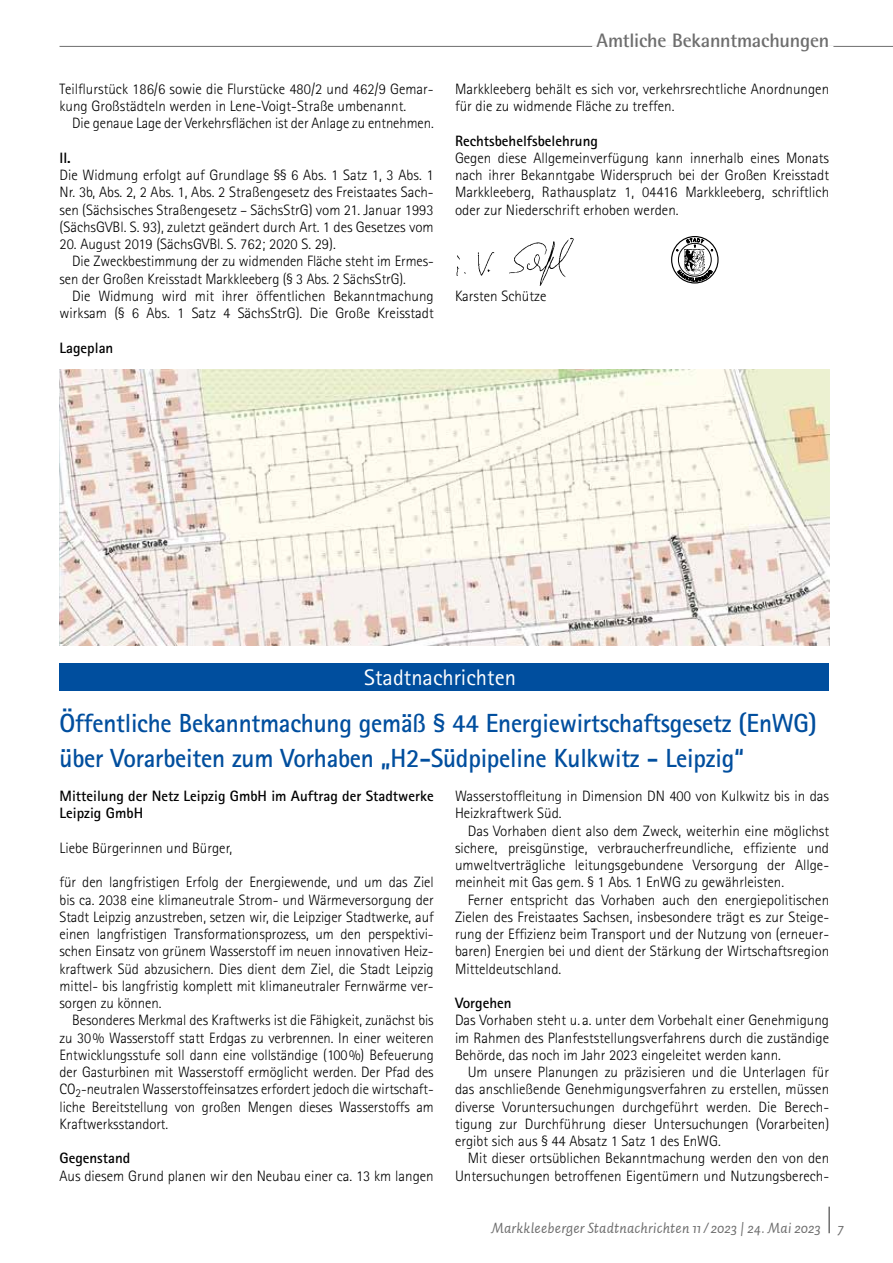
<style>
.page{position:relative;width:893px;height:1263px;background:#fff}
.page>*{position:absolute;margin:0;border:0;box-sizing:border-box;transform-origin:0 0}
.t1{font:700 26.25px/34.5px "Rotis Sans Serif Std";letter-spacing:-.01em;color:#004e9e;scale:.96 1}
.t2{font:22.5px "Rotis Sans Serif Std";color:#fff}
.t3{font:700 19.5px "Rotis Semi Sans Std";letter-spacing:-.01em;color:#6e6e6e}
.t4{font:300 15px/17.2px "Rotis Sans Serif Std";color:#000;text-align:justify}
.t5{font:700 15px/17.2px "Rotis Sans Serif Std";color:#000}
.t6{font:italic 15px "Auto 2";letter-spacing:.01em;color:#6e6e6e}
</style>
<div class="page">
<hr style="left:828px;top:1206px;width:2px;height:27px;background:#6e6e6e">
<hr style="left:60px;top:46px;width:833px;height:1px;background:#6e6e6e">
<hr style="left:592px;top:46px;width:241px;height:1px;background:#fff">
<img style="left:456px;top:237px;width:118px;height:49px">
<div style="left:671px;top:236px;width:48px;height:47px;border:1px solid #000;border-radius:50%"></div>
<div style="left:678px;top:243px;width:33px;height:33px;border:1px solid #000;border-radius:50%"></div>
<svg style="left:677px;top:270px;width:35px;height:11px"></svg>
<img style="left:685px;top:250px;width:20px;height:24px">
<img style="left:60px;top:370px;width:769px;height:276px">
<div style="left:60px;top:663px;width:769px;height:28px;background:#004e9e"></div>
<svg style="left:686px;top:238px;width:18px;height:9px"></svg>
<p class="t4" style="left:60px;top:80px;width:376px">Teilflurstück 186/6 sowie die Flurstücke 480/2 und 462/9 Gemar&shy;kung Großstädteln werden in Lene-Voigt-Straße umbenannt.</p>
<p class="t4" style="left:72px;top:115px;width:363px">Die genaue Lage der Verkehrsflächen ist der Anlage zu entnehmen.</p>
<p class="t5" style="left:60px;top:149px;width:13px">II.</p>
<p class="t4" style="left:60px;top:166px;width:376px">Die Widmung erfolgt auf Grundlage §§ 6 Abs. 1 Satz 1, 3 Abs. 1<br>Nr. 3b, Abs. 2, 2 Abs. 1, Abs. 2 Straßengesetz des Freistaates Sach&shy;sen (Sächsisches Straßengesetz – SächsStrG) vom 21. Januar 1993 (SächsGVBl. S. 93), zuletzt geändert durch Art. 1 des Gesetzes vom</p>
<p class="t4" style="left:60px;top:235px;width:278px">20. August 2019 (SächsGVBl. S. 762; 2020 S. 29).</p>
<p class="t4" style="left:72px;top:253px;width:363px">Die Zweckbestimmung der zu widmenden Fläche steht im Ermes-</p>
<p class="t4" style="left:60px;top:270px;width:348px">sen der Großen Kreisstadt Markkleeberg (§ 3 Abs. 2 SächsStrG).</p>
<p class="t4" style="left:72px;top:287px;width:363px">Die Widmung wird mit ihrer öffentlichen Bekanntmachung</p>
<p class="t4" style="left:60px;top:304px;width:376px">wirksam (§ 6 Abs. 1 Satz 4 SächsStrG). Die Große Kreisstadt</p>
<p class="t5" style="left:60px;top:339px;width:55px">Lageplan</p>
<h3 class="t3" style="left:596px;top:28px;width:234px">Amtliche Bekanntmachungen</h3>
<p class="t4" style="left:455px;top:80px;width:376px">Markkleeberg behält es sich vor, verkehrsrechtliche Anordnungen für die zu widmende Fläche zu treffen.</p>
<p class="t5" style="left:455px;top:132px;width:145px">Rechtsbehelfsbelehrung</p>
<p class="t4" style="left:455px;top:149px;width:376px">Gegen diese Allgemeinverfügung kann innerhalb eines Monats nach ihrer Bekanntgabe Widerspruch bei der Großen Kreisstadt Markkleeberg, Rathausplatz 1, 04416 Markkleeberg, schriftlich oder zur Niederschrift erhoben werden.</p>
<p class="t4" style="left:455px;top:287px;width:93px">Karsten Schütze</p>
<h2 class="t2" style="left:364px;top:664px;width:153px">Stadtnachrichten</h2>
<h1 class="t1" style="left:60px;top:705px;width:790px">Öffentliche Bekanntmachung gemäß § 44 Energiewirtschaftsgesetz (EnWG) über Vorarbeiten zum Vorhaben „H2-Südpipeline Kulkwitz - Leipzig“</h1>
<p class="t5" style="left:60px;top:787px;width:376px">Mitteilung der Netz Leipzig GmbH im Auftrag der Stadtwerke<br>Leipzig GmbH</p>
<p class="t4" style="left:60px;top:839px;width:174px">Liebe Bürgerinnen und Bürger,</p>
<p class="t4" style="left:60px;top:874px;width:376px">für den langfristigen Erfolg der Energiewende, und um das Ziel bis ca. 2038 eine klimaneutrale Strom- und Wärmeversorgung der Stadt Leipzig anzustreben, setzen wir, die Leipziger Stadtwerke, auf einen langfristigen Transformationsprozess, um den perspektivi&shy;schen Einsatz von grünem Wasserstoff im neuen innovativen Heiz&shy;kraftwerk Süd abzusichern. Dies dient dem Ziel, die Stadt Leipzig mittel- bis langfristig komplett mit klimaneutraler Fernwärme ver&shy;sorgen zu können.</p>
<p class="t4" style="left:60px;top:1012px;width:376px;text-indent:13px">Besonderes Merkmal des Kraftwerks ist die Fähigkeit, zunächst bis zu 30% Wasserstoff statt Erdgas zu verbrennen. In einer weiteren Entwicklungsstufe soll dann eine vollständige (100%) Befeuerung der Gasturbinen mit Wasserstoff ermöglicht werden. Der Pfad des CO<sub>2</sub>-neutralen Wasserstoffeinsatzes erfordert jedoch die wirtschaft&shy;liche Bereitstellung von großen Mengen dieses Wasserstoffs am Kraftwerksstandort.</p>
<p class="t5" style="left:60px;top:1149px;width:72px">Gegenstand</p>
<p class="t4" style="left:60px;top:1167px;width:376px">Aus diesem Grund planen wir den Neubau einer ca. 13 km langen</p>
<p class="t4" style="left:455px;top:787px;width:376px">Wasserstoffleitung in Dimension DN 400 von Kulkwitz bis in das<br>Heizkraftwerk Süd.</p>
<p class="t4" style="left:455px;top:822px;width:376px;text-indent:13px">Das Vorhaben dient also dem Zweck, weiterhin eine möglichst sichere, preisgünstige, verbraucherfreundliche, effiziente und umweltverträgliche leitungsgebundene Versorgung der Allge&shy;meinheit mit Gas gem. § 1 Abs. 1 EnWG zu gewährleisten.</p>
<p class="t4" style="left:455px;top:891px;width:376px;text-indent:13px">Ferner entspricht das Vorhaben auch den energiepolitischen Zielen des Freistaates Sachsen, insbesondere trägt es zur Steige&shy;rung der Effizienz beim Transport und der Nutzung von (erneuer&shy;baren) Energien bei und dient der Stärkung der Wirtschaftsregion Mitteldeutschland.</p>
<p class="t5" style="left:455px;top:994px;width:58px">Vorgehen</p>
<p class="t4" style="left:455px;top:1012px;width:376px">Das Vorhaben steht u. a. unter dem Vorbehalt einer Genehmigung im Rahmen des Planfeststellungsverfahrens durch die zuständige Behörde, das noch im Jahr 2023 eingeleitet werden kann.</p>
<p class="t4" style="left:455px;top:1063px;width:376px;text-indent:13px">Um unsere Planungen zu präzisieren und die Unterlagen für das anschließende Genehmigungsverfahren zu erstellen, müssen diverse Voruntersuchungen durchgeführt werden. Die Berech&shy;tigung zur Durchführung dieser Untersuchungen (Vorarbeiten) ergibt sich aus § 44 Absatz 1 Satz 1 des EnWG.</p>
<p class="t4" style="left:455px;top:1150px;width:376px;text-align:right">Mit dieser ortsüblichen Bekanntmachung werden den von den<br>Untersuchungen betroffenen Eigentümern und Nutzungsberech-</p>
<p class="t6" style="left:491px;top:1218px;width:354px">Markkleeberger Stadtnachrichten 11/ 2023 | 24. Mai 2023 7</p>
</div>
